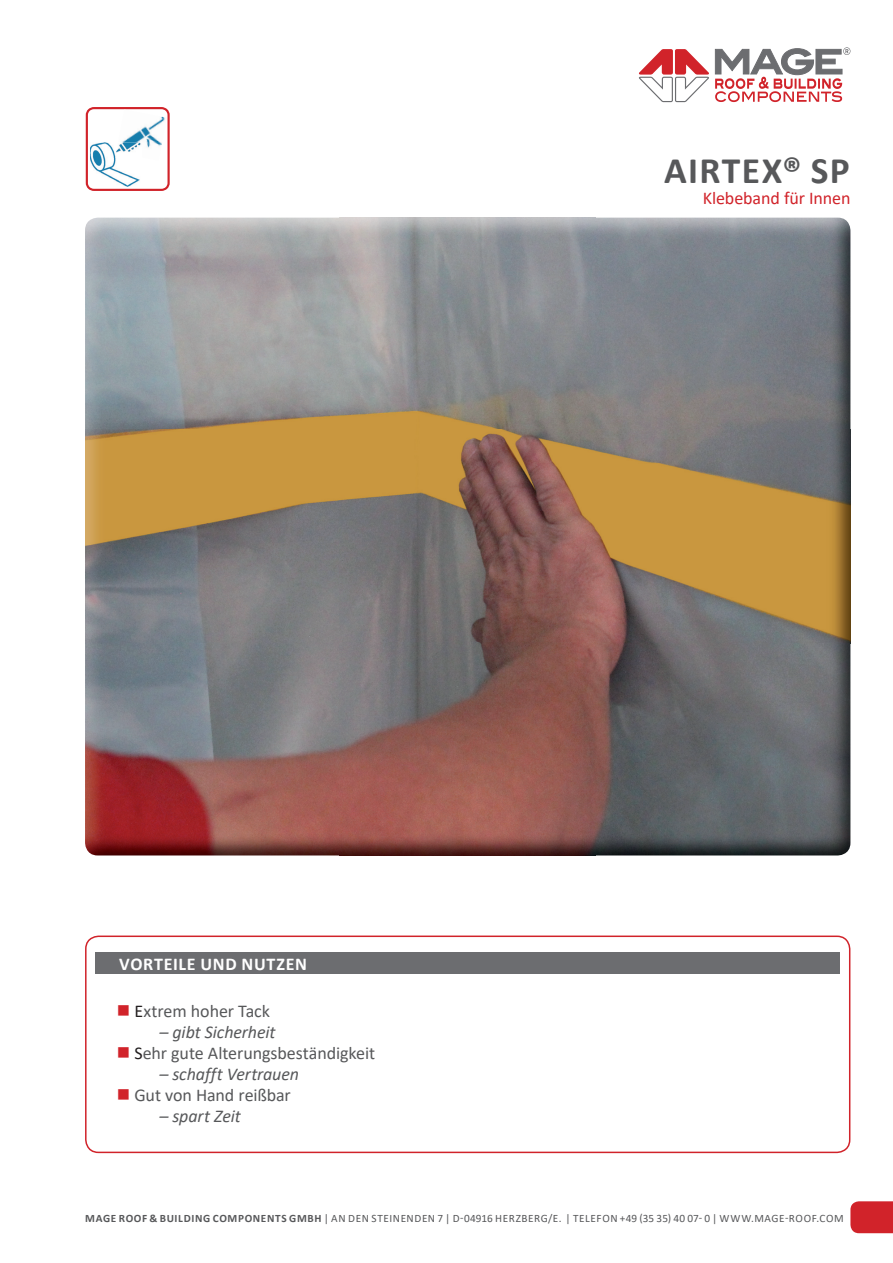
<style>
.page{position:relative;width:893px;height:1263px;background:#fff}
.page>*{position:absolute;margin:0;border:0;box-sizing:border-box;transform-origin:0 0}
.t1{font:700 37.5px "Calibri";letter-spacing:.035em;color:#57585a}
.t2{font:18px "Calibri";letter-spacing:-.005em;color:#57585a}
.t3{font:italic 18px "Calibri";letter-spacing:-.005em;color:#57585a}
.t4{font:700 18px "Calibri";letter-spacing:.04em;color:#fff}
.t5{font:18px "Calibri";letter-spacing:-.005em;color:#d1232a}
.t6{font:11.25px "Calibri";letter-spacing:.05em;color:#57585a}
.s1{color:#d1232a}
.s2{color:#231f20}
.s3{font-weight:700}
</style>
<div class="page">
<svg style="left:850px;top:1201px;width:43px;height:32px"></svg>
<svg style="left:639px;top:47px;width:211px;height:55px"></svg>
<div style="left:85px;top:935px;width:765px;height:218px;border:2px solid #d1232a;border-radius:13px"></div>
<div style="left:95px;top:952px;width:745px;height:22px;background:#6c6d70"></div>
<svg style="left:86px;top:107px;width:84px;height:84px"></svg>
<img style="left:118px;top:110px;width:49px;height:51px">
<img style="left:90px;top:142px;width:52px;height:45px">
<img style="left:116px;top:142px;width:26px;height:15px">
<img style="left:85px;top:218px;width:765px;height:637px">
<h1 class="t1" style="left:664px;top:144px;width:187px">AIRTEX® SP</h1>
<h2 class="t5" style="left:703px;top:186px;width:149px">Klebeband für Innen</h2>
<h2 class="t4" style="left:119px;top:951px;width:189px">VORTEILE UND NUTZEN</h2>
<h2 class="t2" style="left:117px;top:998px;width:155px"><span class="s1">■</span> <span class="s2">E</span>xtrem hoher Tack</h2>
<h2 class="t3" style="left:159px;top:1019px;width:118px">– gibt Sicherheit</h2>
<h2 class="t2" style="left:117px;top:1040px;width:260px"><span class="s1">■</span> <span class="s2">S</span>ehr gute Alterungsbeständigkeit</h2>
<h2 class="t3" style="left:159px;top:1061px;width:141px">– schafft Vertrauen</h2>
<h2 class="t2" style="left:117px;top:1082px;width:175px"><span class="s1">■</span> Gut von Hand reißbar</h2>
<h2 class="t3" style="left:159px;top:1103px;width:83px">– spart Zeit</h2>
<p class="t6" style="left:85px;top:1210px;width:760px"><span class="s3">MAGE ROOF &amp; BUILDING COMPONENTS GMBH</span> | AN DEN STEINENDEN 7 | D-04916 HERZBERG/E. | TELEFON +49 (35 35) 40 07- 0 | WWW.MAGE-ROOF.COM</p>
</div>
